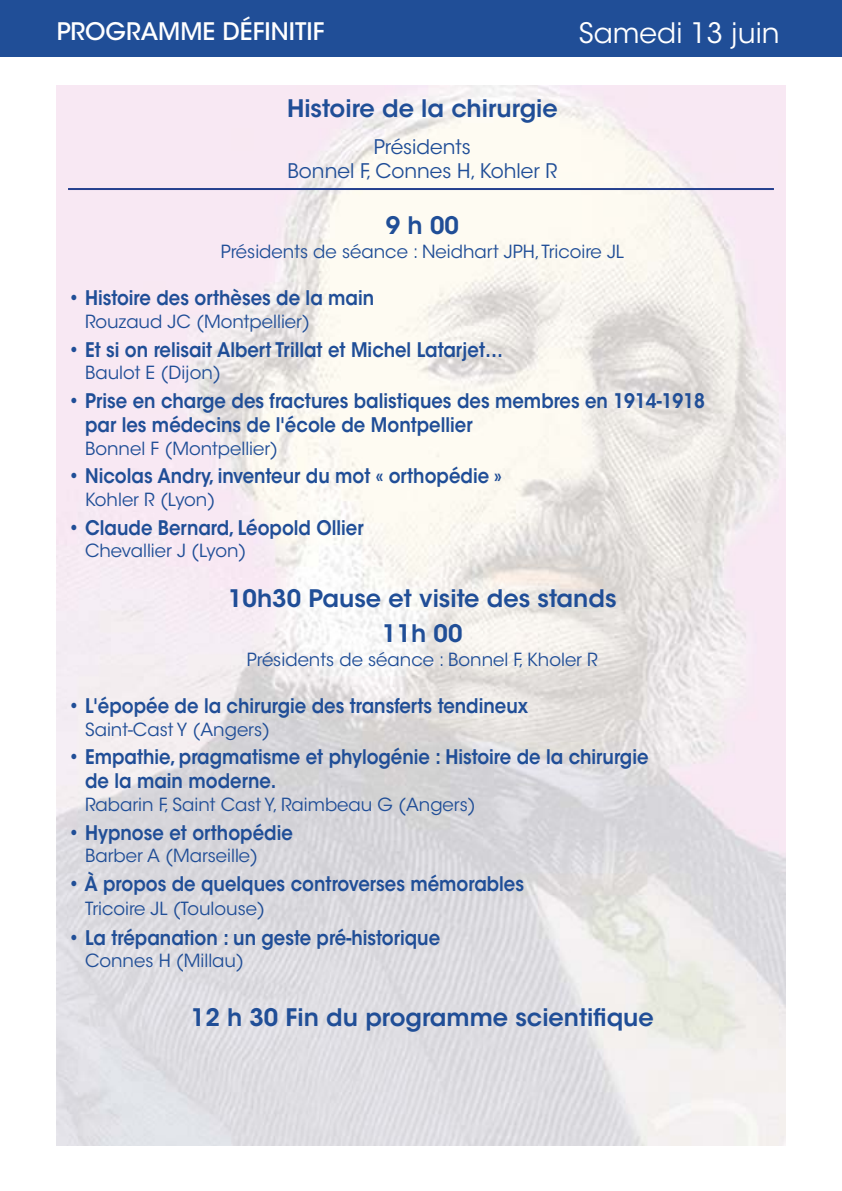
<style>
.page{position:relative;width:842px;height:1191px;background:#fff}
.page>*{position:absolute;margin:0;border:0;box-sizing:border-box;transform-origin:0 0}
.t1{font:28px "ITC Avant Garde Std";color:#fff}
.t2{font:600 24px/34.4px "ITC Avant Garde Std";color:#204e97;text-align:center}
.t3{font:500 24px "ITC Avant Garde Std";color:#fff}
.t4{font:600 20px/24px "ITC Avant Garde Std";color:#204e97;scale:.9 1}
.t5{font:20px/24px "ITC Avant Garde Std";color:#204e97;text-align:center}
.t6{font:18px "ITC Avant Garde Std";color:#204e97}
</style>
<div class="page">
<img style="left:57px;top:85px;width:728px;height:1060px">
<div style="left:0;top:0;width:842px;height:57px;background:#204e97"></div>
<hr style="left:68px;top:188px;width:706px;height:2px;background:#25408e">
<p class="t3" style="left:57px;top:18px;width:269px">PROGRAMME DÉFINITIF</p>
<h1 class="t1" style="left:579px;top:23px;width:203px">Samedi 13 juin</h1>
<p class="t2" style="left:287px;top:94px;width:272px">Histoire de la chirurgie</p>
<p class="t5" style="left:287px;top:137px;width:271px">Présidents<br>Bonnel F, Connes H, Kohler R</p>
<p class="t2" style="left:386px;top:211px;width:75px">9 h 00</p>
<p class="t6" style="left:221px;top:245px;width:404px">Présidents de séance : Neidhart JPH, Tricoire JL</p>
<p class="t4" style="left:68px;top:288px;width:342px">• Histoire des orthèses de la main</p>
<p class="t6" style="left:85px;top:315px;width:226px">Rouzaud JC (Montpellier)</p>
<p class="t4" style="left:68px;top:340px;width:485px">• Et si on relisait Albert Trillat et Michel Latarjet…</p>
<p class="t6" style="left:85px;top:366px;width:137px">Baulot E (Dijon)</p>
<p class="t4" style="left:85px;top:391px;width:690px;text-indent:-17px">• Prise en charge des fractures balistiques des membres en 1914-1918 par les médecins de l'école de Montpellier</p>
<p class="t6" style="left:85px;top:441px;width:195px">Bonnel F (Montpellier)</p>
<p class="t4" style="left:68px;top:466px;width:483px">• Nicolas Andry, inventeur du mot « orthopédie »</p>
<p class="t6" style="left:85px;top:492px;width:132px">Kohler R (Lyon)</p>
<p class="t4" style="left:68px;top:517px;width:330px">• Claude Bernard, Léopold Ollier</p>
<p class="t6" style="left:85px;top:544px;width:163px">Chevallier J (Lyon)</p>
<p class="t2" style="left:228px;top:584px;width:390px">10h30 Pause et visite des stands<br>11h 00</p>
<p class="t6" style="left:247px;top:653px;width:352px">Présidents de séance : Bonnel F, Kholer R</p>
<p class="t4" style="left:68px;top:696px;width:513px">• L'épopée de la chirurgie des transferts tendineux</p>
<p class="t6" style="left:85px;top:722px;width:187px">Saint-Cast Y (Angers)</p>
<p class="t4" style="left:85px;top:747px;width:628px;text-indent:-17px">• Empathie, pragmatisme et phylogénie : Histoire de la chirurgie de la main moderne.</p>
<p class="t6" style="left:85px;top:797px;width:392px">Rabarin F, Saint Cast Y, Raimbeau G (Angers)</p>
<p class="t4" style="left:68px;top:822px;width:251px">• Hypnose et orthopédie</p>
<p class="t6" style="left:85px;top:849px;width:175px">Barber A (Marseille)</p>
<p class="t4" style="left:68px;top:874px;width:508px">• À propos de quelques controverses mémorables</p>
<p class="t6" style="left:85px;top:901px;width:181px">Tricoire JL (Toulouse)</p>
<p class="t4" style="left:68px;top:927px;width:415px">• La trépanation : un geste pré-historique</p>
<p class="t6" style="left:85px;top:954px;width:161px">Connes H (Millau)</p>
<p class="t2" style="left:191px;top:1003px;width:464px">12 h 30 Fin du programme scientifique</p>
</div>
